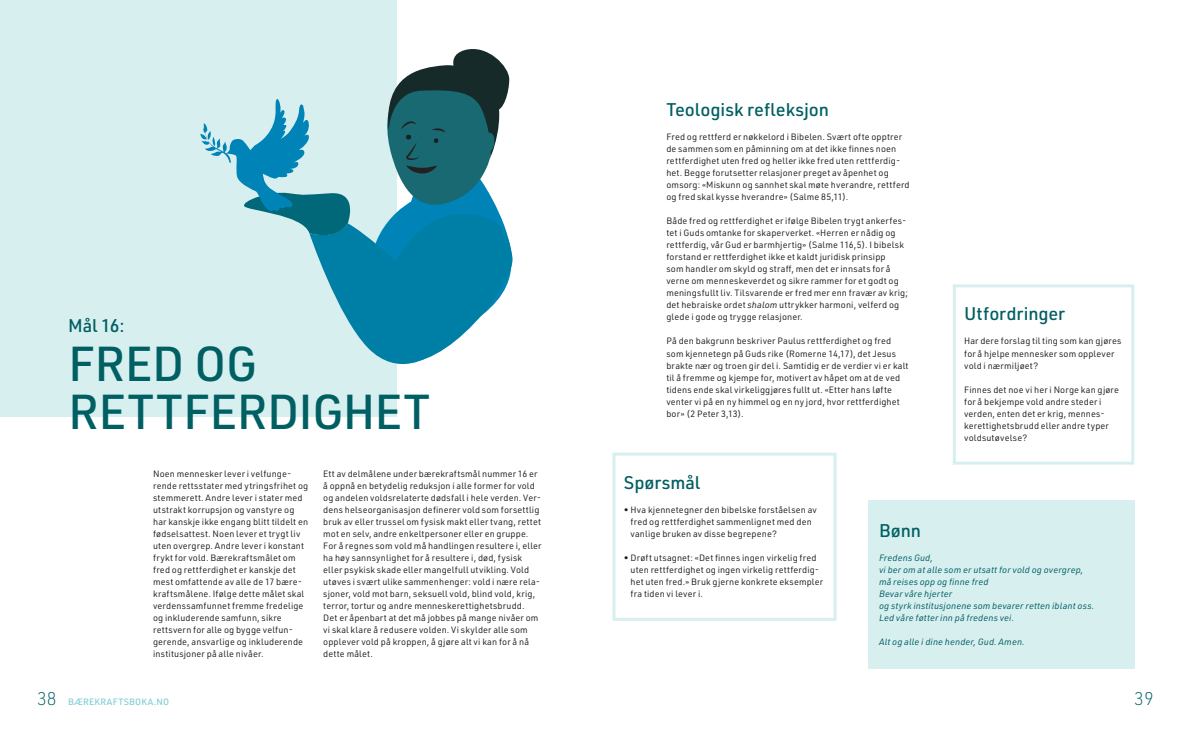
<style>
.page{position:relative;width:1191px;height:738px;background:#fff}
.page>*{position:absolute;margin:0;border:0;box-sizing:border-box;transform-origin:0 0}
._48_48_Medium{font:500 48px/48px "URWDIN";letter-spacing:-.01em;color:#005f62}
._18_24_Medium{font:500 18px "URWDIN";color:#005f62}
.t1{font:200 18px "URWDIN";color:#005f62}
.t2{font:9px/12px "URWDIN";letter-spacing:.015em;color:#231f20}
.bønn{font:italic 9px "URWDIN";letter-spacing:.015em;color:#005f62}
.t3{font:500 9px "URWDIN";letter-spacing:.035em;color:#7fcfd4}
.s1{font-style:italic}
.s2{font-weight:200;font-size:18px;color:#005f62}
</style>
<div class="page">
<div style="left:612px;top:452px;width:224px;height:168px;border:3px solid #d8eff0"></div>
<div style="left:952px;top:284px;width:182px;height:180px;border:3px solid #d8eff0"></div>
<div style="left:867px;top:500px;width:267px;height:168px;background:#d8eff0"></div>
<div style="left:0;top:0;width:397px;height:416px;background:#d8eff0"></div>
<svg style="left:200px;top:49px;width:312px;height:315px"></svg>
<p class="_18_24_Medium" style="left:68px;top:314px;width:58px">Mål 16:</p>
<p class="_48_48_Medium" style="left:68px;top:337px;width:363px">FRED OG<br>RETTFERDIGHET</p>
<p class="t2" style="left:153px;top:467px;width:157px">Noen mennesker lever i velfunge&shy;rende rettsstater med ytringsfrihet og stemmerett. Andre lever i stater med utstrakt korrupsjon og vanstyre og har kanskje ikke engang blitt tildelt en fødselsattest. Noen lever et trygt liv uten overgrep. Andre lever i konstant frykt for vold. Bærekraftsmålet om fred og rettferdighet er kanskje det mest omfattende av alle de 17 bære&shy;kraftsmålene. Ifølge dette målet skal verdenssamfunnet fremme fredelige og inkluderende samfunn, sikre rettsvern for alle og bygge velfun&shy;gerende, ansvarlige og inkluderende institusjoner på alle nivåer.</p>
<p class="t2" style="left:323px;top:467px;width:220px">Ett av delmålene under bærekraftsmål nummer 16 er å oppnå en betydelig reduksjon i alle former for vold og andelen voldsrelaterte dødsfall i hele verden. Ver&shy;dens helseorganisasjon definerer vold som forsettlig bruk av eller trussel om fysisk makt eller tvang, rettet mot en selv, andre enkeltpersoner eller en gruppe.<br>For å regnes som vold må handlingen resultere i, eller ha høy sannsynlighet for å resultere i, død, fysisk eller psykisk skade eller mangelfull utvikling. Vold utøves i svært ulike sammenhenger: vold i nære rela&shy;sjoner, vold mot barn, seksuell vold, blind vold, krig, terror, tortur og andre menneskerettighetsbrudd.<br>Det er åpenbart at det må jobbes på mange nivåer om vi skal klare å redusere volden. Vi skylder alle som opplever vold på kroppen, å gjøre alt vi kan for å nå dette målet.</p>
<p class="_18_24_Medium" style="left:666px;top:98px;width:164px">Teologisk refleksjon</p>
<p class="t2" style="left:666px;top:131px;width:245px">Fred og rettferd er nøkkelord i Bibelen. Svært ofte opptrer de sammen som en påminning om at det ikke finnes noen rettferdighet uten fred og heller ikke fred uten rettferdig&shy;het. Begge forutsetter relasjoner preget av åpenhet og omsorg: «Miskunn og sannhet skal møte hverandre, rettferd og fred skal kysse hverandre» (Salme 85,11).</p>
<p class="t2" style="left:666px;top:215px;width:243px">Både fred og rettferdighet er ifølge Bibelen trygt ankerfes&shy;tet i Guds omtanke for skaperverket. «Herren er nådig og rettferdig, vår Gud er barmhjertig» (Salme 116,5). I bibelsk forstand er rettferdighet ikke et kaldt juridisk prinsipp<br>som handler om skyld og straff, men det er innsats for å verne om menneskeverdet og sikre rammer for et godt og meningsfullt liv. Tilsvarende er fred mer enn fravær av krig; det hebraiske ordet <span class="s1">shalom</span> uttrykker harmoni, velferd og glede i gode og trygge relasjoner.</p>
<p class="t2" style="left:666px;top:335px;width:244px">På den bakgrunn beskriver Paulus rettferdighet og fred som kjennetegn på Guds rike (Romerne 14,17), det Jesus brakte nær og troen gir del i. Samtidig er de verdier vi er kalt til å fremme og kjempe for, motivert av håpet om at de ved tidens ende skal virkeliggjøres fullt ut. «Etter hans løfte venter vi på en ny himmel og en ny jord, hvor rettferdighet bor» (2 Peter 3,13).</p>
<p class="_18_24_Medium" style="left:964px;top:302px;width:102px">Utfordringer</p>
<p class="t2" style="left:964px;top:335px;width:159px">Har dere forslag til ting som kan gjøres for å hjelpe mennesker som opplever vold i nærmiljøet?</p>
<p class="t2" style="left:964px;top:383px;width:156px">Finnes det noe vi her i Norge kan gjøre for å bekjempe vold andre steder i verden, enten det er krig, mennes&shy;kerettighetsbrudd eller andre typer voldsutøvelse?</p>
<p class="_18_24_Medium" style="left:624px;top:470px;width:78px">Spørsmål</p>
<p class="t2" style="left:630px;top:503px;width:188px;text-indent:-7px">• Hva kjennetegner den bibelske forståelsen av fred og rettferdighet sammenlignet med den vanlige bruken av disse begrepene?</p>
<p class="t2" style="left:630px;top:551px;width:194px;text-indent:-7px">• Drøft utsagnet: «Det finnes ingen virkelig fred uten rettferdighet og ingen virkelig rettferdig&shy;het uten fred.» Bruk gjerne konkrete eksempler fra tiden vi lever i.</p>
<p class="_18_24_Medium" style="left:879px;top:518px;width:44px">Bønn</p>
<p class="bønn" style="left:879px;top:551px;width:55px">Fredens Gud,</p>
<p class="bønn" style="left:879px;top:563px;width:206px">vi ber om at alle som er utsatt for vold og overgrep,</p>
<p class="bønn" style="left:879px;top:575px;width:111px">må reises opp og finne fred</p>
<p class="bønn" style="left:879px;top:587px;width:75px">Bevar våre hjerter</p>
<p class="bønn" style="left:879px;top:599px;width:217px">og styrk institusjonene som bevarer retten iblant oss.</p>
<p class="bønn" style="left:879px;top:611px;width:137px">Led våre føtter inn på fredens vei.</p>
<p class="bønn" style="left:879px;top:635px;width:147px">Alt og alle i dine hender, Gud. Amen.</p>
<p class="t3" style="left:37px;top:695px;width:134px"><span class="s2">38</span> BÆREKRAFTSBOKA.NO</p>
<h2 class="t1" style="left:1134px;top:686px;width:21px">39</h2>
</div>
